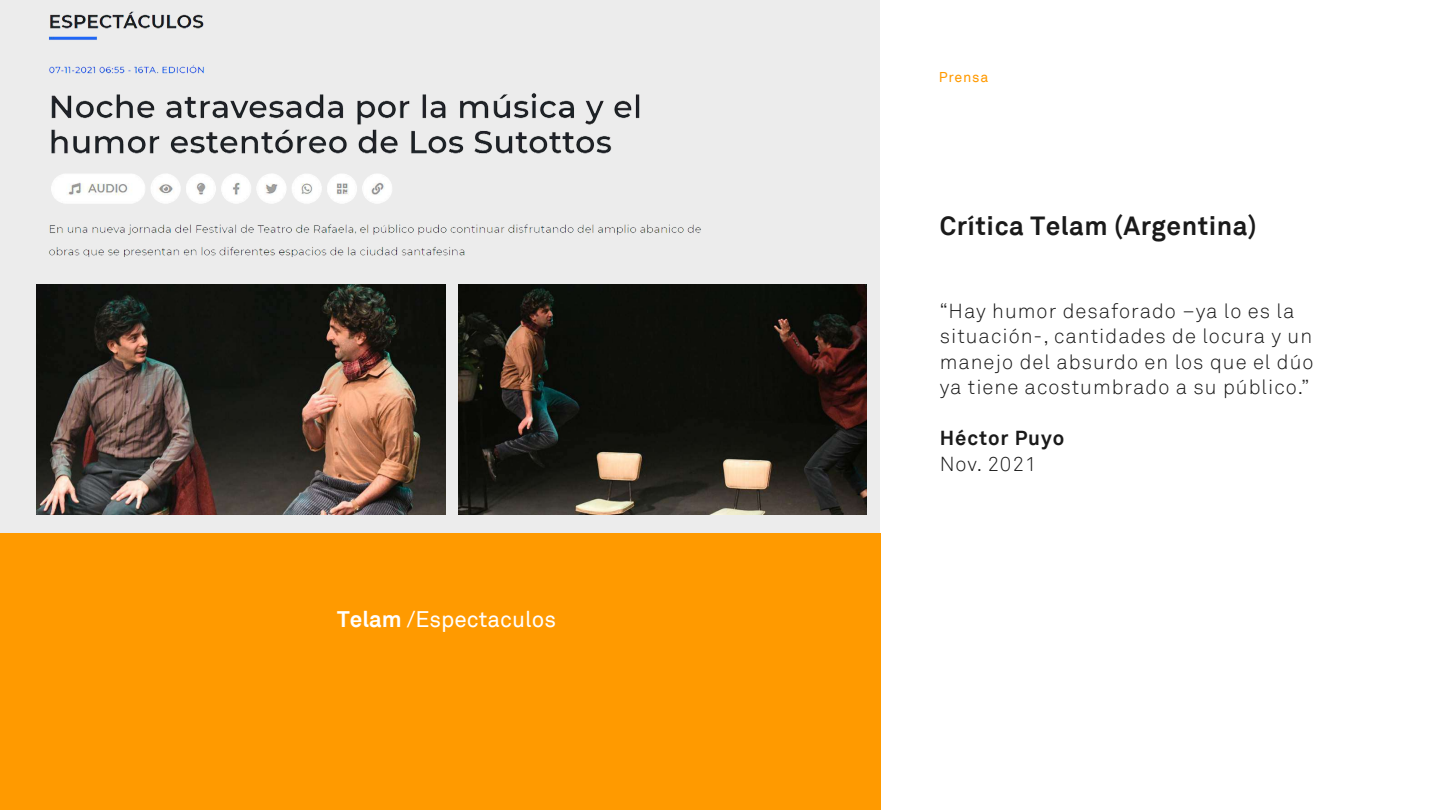
<style>
.page{position:relative;width:1440px;height:810px;background:#fff}
.page>*{position:absolute;margin:0;border:0;box-sizing:border-box;transform-origin:0 0}
.t1{font:700 26.25px "Akkurat";letter-spacing:.02em;color:#1a1a1a}
.t2{font:22.5px "Akkurat";color:#fff}
.t3{font:300 20.25px/25.5px "Akkurat";letter-spacing:.05em;color:#1a1a1a}
.t4{font:700 20.25px "Akkurat";letter-spacing:.045em;color:#1a1a1a}
.t5{font:14.25px "Akkurat";letter-spacing:.05em;color:#ff9a00}
.s1{font-weight:700}
</style>
<div class="page">
<div style="left:0;top:0;width:880px;height:534px;background:#ececec"></div>
<div style="left:0;top:534px;width:880px;height:276px;background:#ff9a00"></div>
<img style="left:37px;top:285px;width:409px;height:230px">
<img style="left:49px;top:11px;width:652px;height:246px">
<img style="left:459px;top:285px;width:408px;height:229px">
<p class="t2" style="left:337px;top:606px;width:220px"><span class="s1">Telam</span> /Espectaculos</p>
<p class="t5" style="left:939px;top:69px;width:51px">Prensa</p>
<p class="t1" style="left:940px;top:209px;width:319px">Crítica Telam (Argentina)</p>
<p class="t3" style="left:940px;top:298px;width:375px">“Hay humor desaforado –ya lo es la situación-, cantidades de locura y un manejo del absurdo en los que el dúo ya tiene acostumbrado a su público.”</p>
<p class="t4" style="left:940px;top:425px;width:126px">Héctor Puyo</p>
<p class="t3" style="left:940px;top:451px;width:98px">Nov. 2021</p>
</div>
